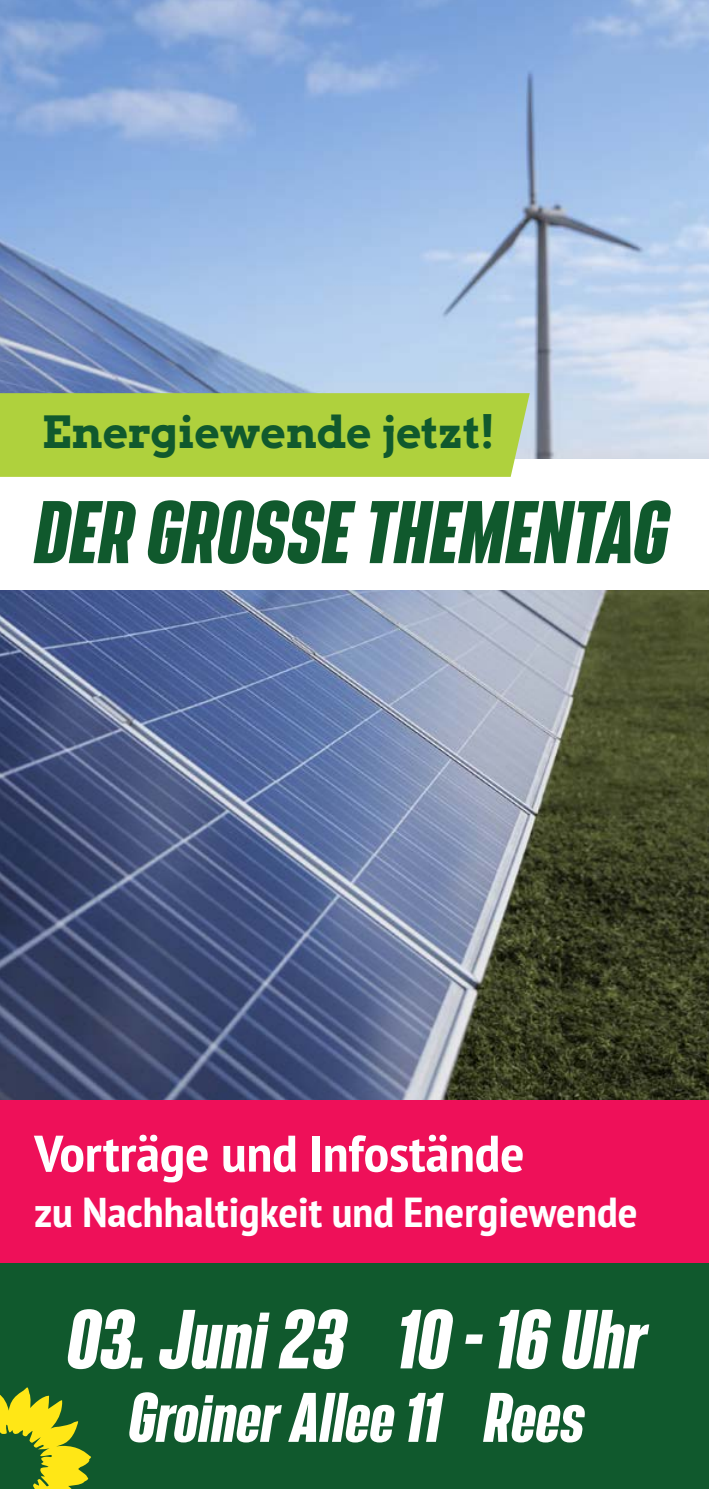
<style>
.page{position:relative;width:709px;height:1489px;background:#fff}
.page>*{position:absolute;margin:0;border:0;box-sizing:border-box;transform-origin:0 0}
.t1{font:italic 700 77.5px "Bereit";color:#10592d}
.t2{font:italic 700 73px "Bereit";color:#fff}
.t3{font:italic 700 61.25px "Bereit";color:#fff}
.t4{font:700 condensed 51.25px "PT Sans";color:#fff;scale:1.11 1}
.t5{font:44px "Arvo Gruen";letter-spacing:-.01em;color:#10592d}
.t6{font:700 condensed 41.75px "PT Sans";color:#fff;scale:1.11 1}
</style>
<div class="page">
<img style="left:0;top:0;width:709px;height:1100px">
<div style="left:0;top:1100px;width:709px;height:167px;background:#ee1059"></div>
<div style="left:0;top:1263px;width:709px;height:225px;background:#10592d"></div>
<div style="left:0;top:458px;width:709px;height:131px;background:#fff"></div>
<div style="left:0;top:393px;width:530px;height:84px;background:#afd13d"></div>
<svg style="left:0;top:1387px;width:91px;height:101px"></svg>
<p class="t5" style="left:42px;top:401px;width:455px">Energiewende jetzt!</p>
<h1 class="t1" style="left:34px;top:486px;width:570px">Der groSSe Thementag</h1>
<p class="t4" style="left:34px;top:1119px;width:443px">Vorträge und Infostände</p>
<p class="t6" style="left:34px;top:1185px;width:545px">zu Nachhaltigkeit und Energiewende</p>
<h2 class="t2" style="left:67px;top:1295px;width:580px">03. Juni 23 10 - 16 Uhr</h2>
<h3 class="t3" style="left:129px;top:1380px;width:457px">Groiner Allee 11 Rees</h3>
</div>
